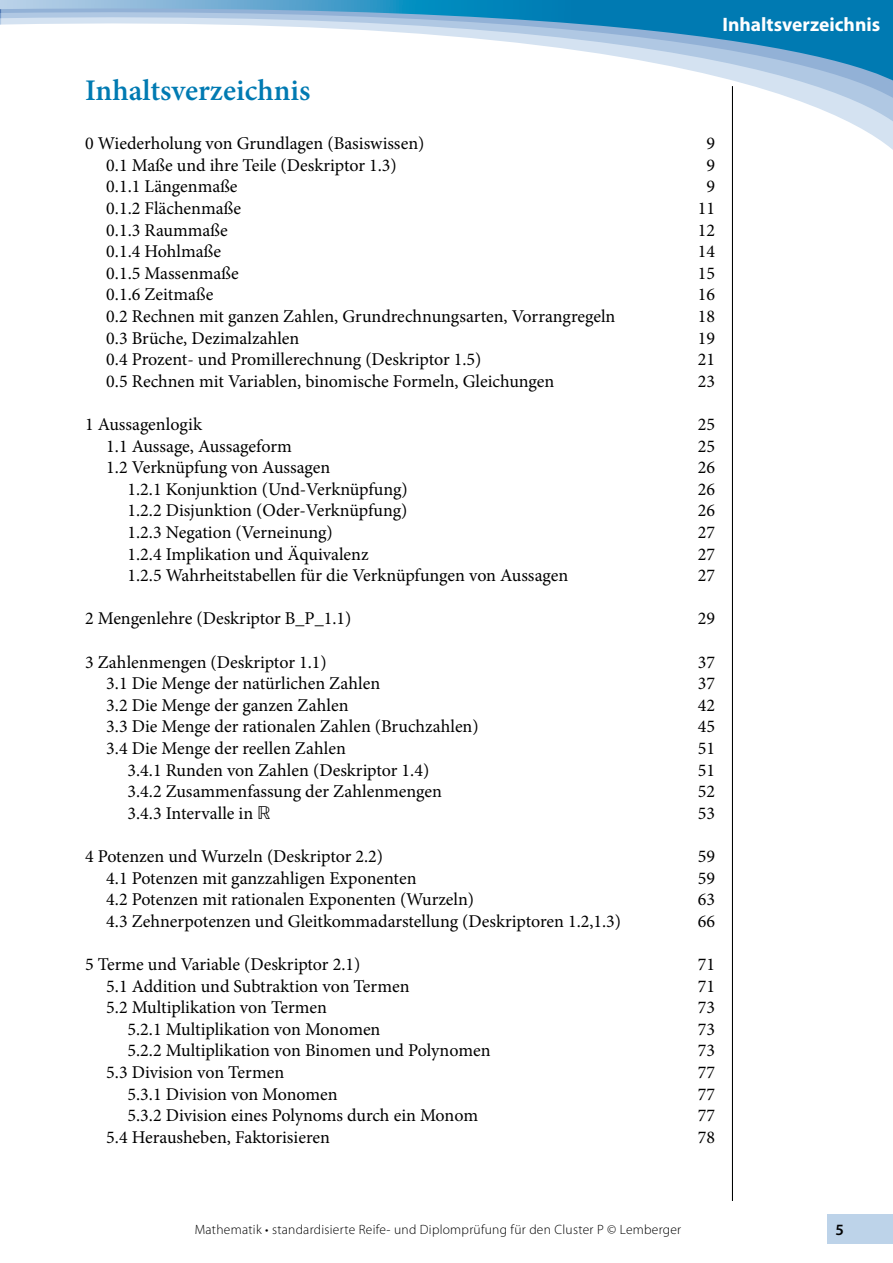
<style>
.page{position:relative;width:893px;height:1263px;background:#fff}
.page>*{position:absolute;margin:0;border:0;box-sizing:border-box;transform-origin:0 0}
.t1{font:600 30px "Minion Pro";color:#007ab2}
.t2{font:700 19.5px "Myriad Pro";color:#fff}
.t3{font:18px "Minion Pro";color:#000}
.t4{font:600 15.75px "Myriad Pro";color:#000}
.t5{font:300 13.5px "Myriad Pro";letter-spacing:.02em;color:#000}
</style>
<div class="page">
<div style="left:827px;top:1214px;width:66px;height:30px;background:#bdd3e9"></div>
<svg style="left:731px;top:110px;width:162px;height:26px"></svg>
<svg style="left:731px;top:91px;width:162px;height:19px"></svg>
<svg style="left:0;top:0;width:893px;height:91px"></svg>
<hr style="left:732px;top:86px;width:1px;height:1115px;background:#010202">
<p class="t2" style="left:722px;top:11px;width:159px">Inhaltsverzeichnis</p>
<h1 class="t1" style="left:85px;top:70px;width:227px">Inhaltsverzeichnis</h1>
<p class="t3" style="left:85px;top:131px;width:341px">0 Wiederholung von Grundlagen (Basiswissen)</p>
<p class="t3" style="left:706px;top:131px;width:10px">9</p>
<p class="t3" style="left:106px;top:153px;width:292px">0.1 Maße und ihre Teile (Deskriptor 1.3)</p>
<p class="t3" style="left:706px;top:153px;width:10px">9</p>
<p class="t3" style="left:106px;top:175px;width:133px">0.1.1 Längenmaße</p>
<p class="t3" style="left:706px;top:175px;width:10px">9</p>
<p class="t3" style="left:106px;top:196px;width:136px">0.1.2 Flächenmaße</p>
<p class="t3" style="left:698px;top:196px;width:19px">11</p>
<p class="t3" style="left:106px;top:218px;width:123px">0.1.3 Raummaße</p>
<p class="t3" style="left:698px;top:218px;width:19px">12</p>
<p class="t3" style="left:106px;top:239px;width:116px">0.1.4 Hohlmaße</p>
<p class="t3" style="left:698px;top:239px;width:19px">14</p>
<p class="t3" style="left:106px;top:261px;width:134px">0.1.5 Massenmaße</p>
<p class="t3" style="left:698px;top:261px;width:19px">15</p>
<p class="t3" style="left:106px;top:283px;width:109px">0.1.6 Zeitmaße</p>
<p class="t3" style="left:698px;top:283px;width:19px">16</p>
<p class="t3" style="left:106px;top:304px;width:511px">0.2 Rechnen mit ganzen Zahlen, Grundrechnungsarten, Vorrangregeln</p>
<p class="t3" style="left:698px;top:304px;width:19px">18</p>
<p class="t3" style="left:106px;top:326px;width:195px">0.3 Brüche, Dezimalzahlen</p>
<p class="t3" style="left:698px;top:326px;width:19px">19</p>
<p class="t3" style="left:106px;top:347px;width:377px">0.4 Prozent- und Promillerechnung (Deskriptor 1.5)</p>
<p class="t3" style="left:698px;top:347px;width:19px">21</p>
<p class="t3" style="left:106px;top:369px;width:450px">0.5 Rechnen mit Variablen, binomische Formeln, Gleichungen</p>
<p class="t3" style="left:698px;top:369px;width:19px">23</p>
<p class="t3" style="left:85px;top:412px;width:118px">1 Aussagenlogik</p>
<p class="t3" style="left:698px;top:412px;width:19px">25</p>
<p class="t3" style="left:106px;top:434px;width:187px">1.1 Aussage, Aussageform</p>
<p class="t3" style="left:698px;top:434px;width:19px">25</p>
<p class="t3" style="left:106px;top:455px;width:226px">1.2 Verknüpfung von Aussagen</p>
<p class="t3" style="left:698px;top:455px;width:19px">26</p>
<p class="t3" style="left:128px;top:477px;width:282px">1.2.1 Konjunktion (Und-Verknüpfung)</p>
<p class="t3" style="left:698px;top:477px;width:19px">26</p>
<p class="t3" style="left:128px;top:499px;width:281px">1.2.2 Disjunktion (Oder-Verknüpfung)</p>
<p class="t3" style="left:698px;top:499px;width:19px">26</p>
<p class="t3" style="left:128px;top:520px;width:207px">1.2.3 Negation (Verneinung)</p>
<p class="t3" style="left:698px;top:520px;width:19px">27</p>
<p class="t3" style="left:128px;top:542px;width:243px">1.2.4 Implikation und Äquivalenz</p>
<p class="t3" style="left:698px;top:542px;width:19px">27</p>
<p class="t3" style="left:128px;top:563px;width:442px">1.2.5 Wahrheitstabellen für die Verknüpfungen von Aussagen</p>
<p class="t3" style="left:698px;top:563px;width:19px">27</p>
<p class="t3" style="left:85px;top:607px;width:268px">2 Mengenlehre (Deskriptor B_P_1.1)</p>
<p class="t3" style="left:698px;top:607px;width:19px">29</p>
<p class="t3" style="left:85px;top:650px;width:243px">3 Zahlenmengen (Deskriptor 1.1)</p>
<p class="t3" style="left:698px;top:650px;width:19px">37</p>
<p class="t3" style="left:106px;top:671px;width:275px">3.1 Die Menge der natürlichen Zahlen</p>
<p class="t3" style="left:698px;top:671px;width:19px">37</p>
<p class="t3" style="left:106px;top:693px;width:244px">3.2 Die Menge der ganzen Zahlen</p>
<p class="t3" style="left:698px;top:693px;width:19px">42</p>
<p class="t3" style="left:106px;top:715px;width:374px">3.3 Die Menge der rationalen Zahlen (Bruchzahlen)</p>
<p class="t3" style="left:698px;top:715px;width:19px">45</p>
<p class="t3" style="left:106px;top:736px;width:241px">3.4 Die Menge der reellen Zahlen</p>
<p class="t3" style="left:698px;top:736px;width:19px">51</p>
<p class="t3" style="left:128px;top:758px;width:303px">3.4.1 Runden von Zahlen (Deskriptor 1.4)</p>
<p class="t3" style="left:698px;top:758px;width:19px">51</p>
<p class="t3" style="left:128px;top:779px;width:316px">3.4.2 Zusammenfassung der Zahlenmengen</p>
<p class="t3" style="left:698px;top:779px;width:19px">52</p>
<p class="t3" style="left:128px;top:801px;width:127px">3.4.3 Intervalle in</p>
<p class="t3" style="left:698px;top:801px;width:19px">53</p>
<p class="t3" style="left:85px;top:844px;width:300px">4 Potenzen und Wurzeln (Deskriptor 2.2)</p>
<p class="t3" style="left:698px;top:844px;width:19px">59</p>
<p class="t3" style="left:106px;top:866px;width:312px">4.1 Potenzen mit ganzzahligen Exponenten</p>
<p class="t3" style="left:698px;top:866px;width:19px">59</p>
<p class="t3" style="left:106px;top:887px;width:369px">4.2 Potenzen mit rationalen Exponenten (Wurzeln)</p>
<p class="t3" style="left:698px;top:887px;width:19px">63</p>
<p class="t3" style="left:106px;top:909px;width:516px">4.3 Zehnerpotenzen und Gleitkommadarstellung (Deskriptoren 1.2,1.3)</p>
<p class="t3" style="left:698px;top:909px;width:19px">66</p>
<p class="t3" style="left:85px;top:952px;width:277px">5 Terme und Variable (Deskriptor 2.1)</p>
<p class="t3" style="left:698px;top:952px;width:19px">71</p>
<p class="t3" style="left:106px;top:974px;width:305px">5.1 Addition und Subtraktion von Termen</p>
<p class="t3" style="left:698px;top:974px;width:19px">71</p>
<p class="t3" style="left:106px;top:995px;width:222px">5.2 Multiplikation von Termen</p>
<p class="t3" style="left:698px;top:995px;width:19px">73</p>
<p class="t3" style="left:128px;top:1017px;width:254px">5.2.1 Multiplikation von Monomen</p>
<p class="t3" style="left:698px;top:1017px;width:19px">73</p>
<p class="t3" style="left:128px;top:1039px;width:364px">5.2.2 Multiplikation von Binomen und Polynomen</p>
<p class="t3" style="left:698px;top:1039px;width:19px">73</p>
<p class="t3" style="left:106px;top:1060px;width:179px">5.3 Division von Termen</p>
<p class="t3" style="left:698px;top:1060px;width:19px">77</p>
<p class="t3" style="left:128px;top:1082px;width:212px">5.3.1 Division von Monomen</p>
<p class="t3" style="left:698px;top:1082px;width:19px">77</p>
<p class="t3" style="left:128px;top:1103px;width:352px">5.3.2 Division eines Polynoms durch ein Monom</p>
<p class="t3" style="left:698px;top:1103px;width:19px">77</p>
<p class="t3" style="left:106px;top:1125px;width:225px">5.4 Herausheben, Faktorisieren</p>
<p class="t3" style="left:698px;top:1125px;width:19px">78</p>
<p class="t5" style="left:195px;top:1221px;width:488px">Mathematik • standardisierte Reife- und Diplomprüfung für den Cluster P © Lemberger</p>
<p class="t4" style="left:836px;top:1219px;width:10px">5</p>
</div>
